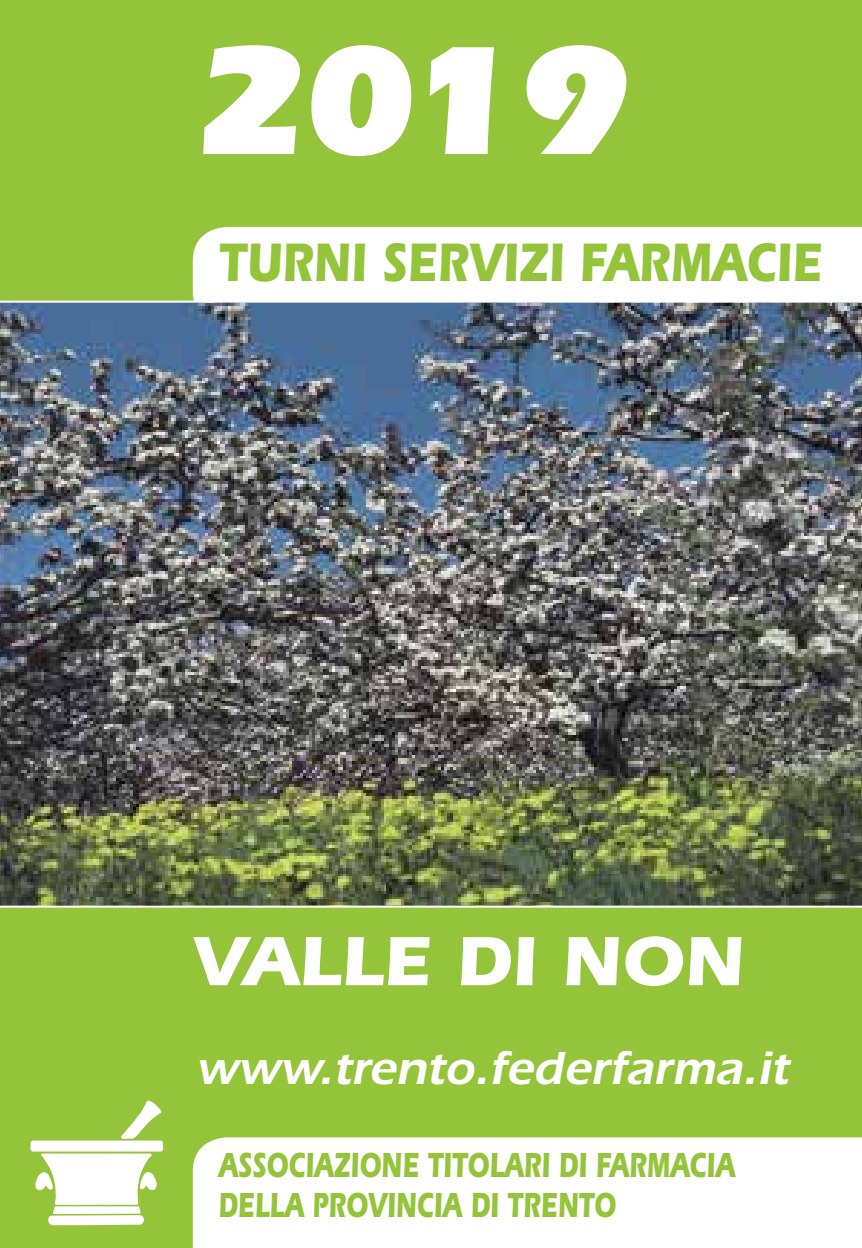
<style>
.page{position:relative;width:862px;height:1248px;background:#fff}
.page>*{position:absolute;margin:0;border:0;box-sizing:border-box;transform-origin:0 0}
.t1{font:900 160px "ITC Eras Std";color:#fff}
.t2{font:700 72px "ITC Eras Std";color:#fff}
.t3{font:700 56px "ITC Eras Std";color:#94c43a;scale:.8 1}
.t4{font:600 48px "ITC Eras Std";color:#fff}
.t5{font:700 36px/40px "ITC Eras Std";color:#94c43a;scale:.7 1}
</style>
<div class="page">
<div style="left:0;top:0;width:862px;height:1247px;background:#94c43a"></div>
<div style="left:193px;top:227px;width:669px;height:73px;background:#fff"></div>
<img style="left:0;top:300px;width:862px;height:607px">
<div style="left:193px;top:1137px;width:669px;height:110px;background:#fff"></div>
<svg style="left:30px;top:1100px;width:133px;height:125px"></svg>
<h1 class="t1" style="left:193px;top:10px;width:440px">2019</h1>
<h3 class="t3" style="left:219px;top:230px;width:755px">TURNI SERVIZI FARMACIE</h3>
<h2 class="t2" style="left:193px;top:919px;width:553px">VALLE DI NON</h2>
<h3 class="t4" style="left:196px;top:1040px;width:601px">www.trento.federfarma.it</h3>
<p class="t5" style="left:218px;top:1145px;width:739px">ASSOCIAZIONE TITOLARI DI FARMACIA<br>DELLA PROVINCIA DI TRENTO</p>
</div>
